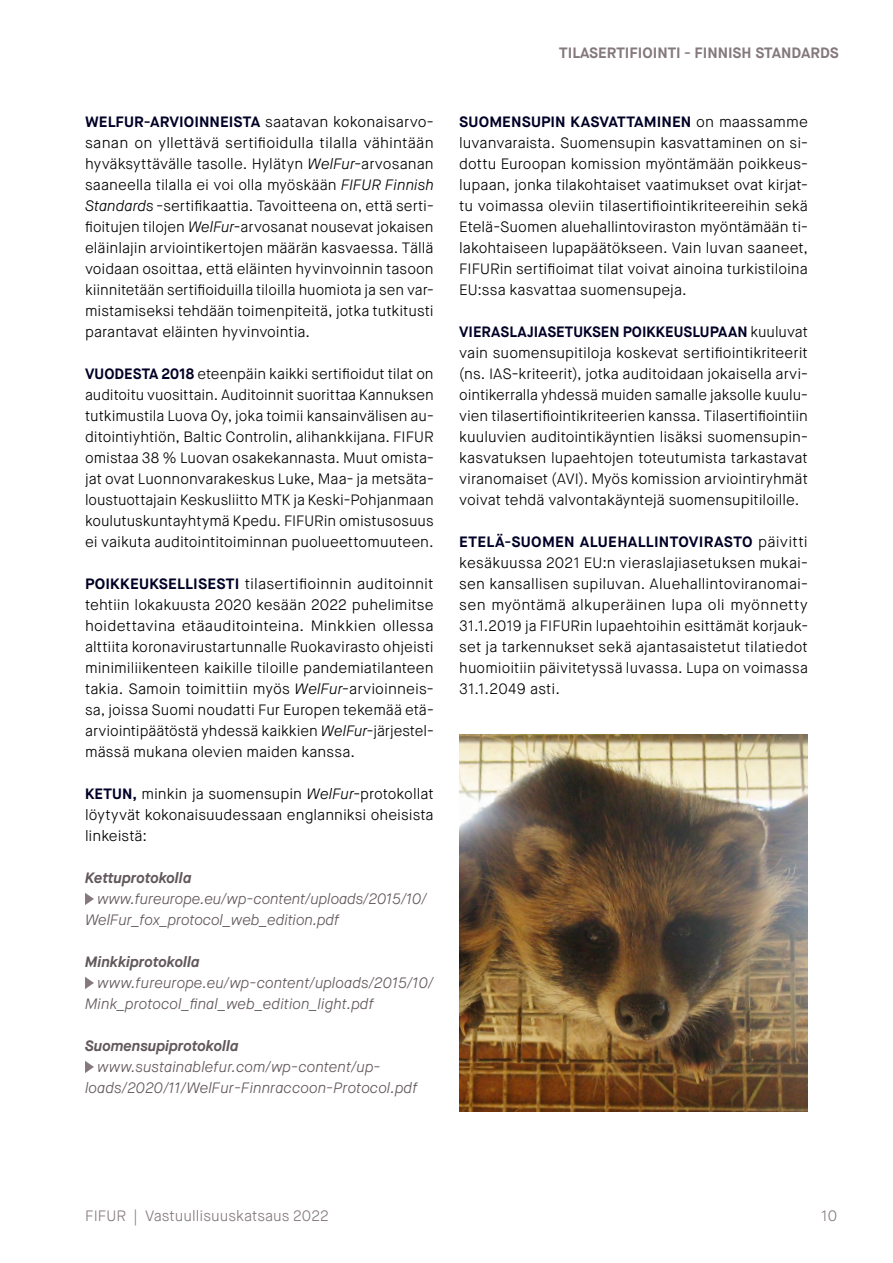
<style>
.page{position:relative;width:893px;height:1263px;background:#fff}
.page>*{position:absolute;margin:0;border:0;box-sizing:border-box;transform-origin:0 0}
.t1{font:300 15px/21px "Maison Neue";color:#000;text-align:justify}
.t2{font:italic 300 15px/21px "Maison Neue";color:#61575c}
.t3{font:italic 700 15px "Maison Neue";color:#61575c}
.t4{font:700 15px "Maison Neue";color:#84787d}
.t5{font:300 15px "Maison Neue";color:#84787d}
.s1{font-weight:700;color:#000027}
.s2{font-style:italic}
</style>
<div class="page">
<svg style="left:85px;top:893px;width:9px;height:12px"></svg>
<svg style="left:85px;top:977px;width:9px;height:12px"></svg>
<svg style="left:85px;top:1061px;width:9px;height:12px"></svg>
<img style="left:459px;top:734px;width:349px;height:377px">
<p class="t1" style="left:85px;top:111px;width:350px"><span class="s1">WELFUR-ARVIOINNEISTA</span> saatavan kokonaisarvo&shy;sanan on yllettävä sertifioidulla tilalla vähintään hyväksyttävälle tasolle. Hylätyn <span class="s2">WelFur</span>-arvosanan saaneella tilalla ei voi olla myöskään <span class="s2">FIFUR Finnish Standards</span> -sertifikaattia. Tavoitteena on, että serti&shy;fioitujen tilojen <span class="s2">WelFur</span>-arvosanat nousevat jokaisen eläinlajin arviointikertojen määrän kasvaessa. Tällä voidaan osoittaa, että eläinten hyvinvoinnin tasoon kiinnitetään sertifioiduilla tiloilla huomiota ja sen var&shy;mistamiseksi tehdään toimenpiteitä, jotka tutkitusti parantavat eläinten hyvinvointia.</p>
<p class="t1" style="left:85px;top:363px;width:350px"><span class="s1">VUODESTA 2018</span> eteenpäin kaikki sertifioidut tilat on auditoitu vuosittain. Auditoinnit suorittaa Kannuksen tutkimustila Luova Oy, joka toimii kansainvälisen au&shy;ditointiyhtiön, Baltic Controlin, alihankkijana. FIFUR omistaa 38 % Luovan osakekannasta. Muut omista&shy;jat ovat Luonnonvarakeskus Luke, Maa- ja metsäta&shy;loustuottajain Keskusliitto MTK ja Keski-Pohjanmaan koulutuskuntayhtymä Kpedu. FIFURin omistusosuus ei vaikuta auditointitoiminnan puolueettomuuteen.</p>
<p class="t1" style="left:85px;top:573px;width:350px;text-align:left"><span class="s1">POIKKEUKSELLISESTI</span> tilasertifioinnin auditoinnit tehtiin lokakuusta 2020 kesään 2022 puhelimitse hoidettavina etäauditointeina. Minkkien ollessa alttiita koronavirustartunnalle Ruokavirasto ohjeisti minimiliikenteen kaikille tiloille pandemiatilanteen takia. Samoin toimittiin myös <span class="s2">WelFur</span>-arvioinneis&shy;sa, joissa Suomi noudatti Fur Europen tekemää etä&shy;arviointipäätöstä yhdessä kaikkien <span class="s2">WelFur</span>-järjestel&shy;mässä mukana olevien maiden kanssa.</p>
<p class="t1" style="left:85px;top:783px;width:350px"><span class="s1">KETUN,</span> minkin ja suomensupin <span class="s2">WelFur</span>-protokollat löytyvät kokonaisuudessaan englanniksi oheisista linkeistä:</p>
<p class="t3" style="left:85px;top:868px;width:108px">Kettuprotokolla</p>
<p class="t2" style="left:85px;top:888px;width:343px;text-indent:12px">www.fureurope.eu/wp-content/uploads/2015/10/<br>WelFur_fox_protocol_web_edition.pdf</p>
<p class="t3" style="left:85px;top:952px;width:116px">Minkkiprotokolla</p>
<p class="t2" style="left:85px;top:972px;width:350px;text-indent:12px">www.fureurope.eu/wp-content/uploads/2015/10/<br>Mink_protocol_final_web_edition_light.pdf</p>
<p class="t3" style="left:85px;top:1036px;width:155px">Suomensupiprotokolla</p>
<p class="t2" style="left:85px;top:1056px;width:334px;text-indent:12px">www.sustainablefur.com/wp-content/up&shy;loads/2020/11/WelFur-Finnraccoon-Protocol.pdf</p>
<p class="t4" style="left:559px;top:44px;width:281px">TILASERTIFIOINTI - FINNISH STANDARDS</p>
<p class="t1" style="left:459px;top:111px;width:350px"><span class="s1">SUOMENSUPIN KASVATTAMINEN</span> on maassamme luvanvaraista. Suomensupin kasvattaminen on si&shy;dottu Euroopan komission myöntämään poikkeus&shy;lupaan, jonka tilakohtaiset vaatimukset ovat kirjat&shy;tu voimassa oleviin tilasertifiointikriteereihin sekä Etelä-Suomen aluehallintoviraston myöntämään ti&shy;lakohtaiseen lupapäätökseen. Vain luvan saaneet, FIFURin sertifioimat tilat voivat ainoina turkistiloina EU:ssa kasvattaa suomensupeja.</p>
<p class="t1" style="left:459px;top:321px;width:350px"><span class="s1">VIERASLAJIASETUKSEN POIKKEUSLUPAAN</span> kuuluvat vain suomensupitiloja koskevat sertifiointikriteerit (ns. IAS-kriteerit), jotka auditoidaan jokaisella arvi&shy;ointikerralla yhdessä muiden samalle jaksolle kuulu&shy;vien tilasertifiointikriteerien kanssa. Tilasertifiointiin kuuluvien auditointikäyntien lisäksi suomensupin&shy;kasvatuksen lupaehtojen toteutumista tarkastavat viranomaiset (AVI). Myös komission arviointiryhmät voivat tehdä valvontakäyntejä suomensupitiloille.</p>
<p class="t1" style="left:459px;top:531px;width:350px"><span class="s1">ETELÄ-SUOMEN ALUEHALLINTOVIRASTO</span> päivitti kesäkuussa 2021 EU:n vieraslajiasetuksen mukai&shy;sen kansallisen supiluvan. Aluehallintoviranomai&shy;sen myöntämä alkuperäinen lupa oli myönnetty 31.1.2019 ja FIFURin lupaehtoihin esittämät korjauk&shy;set ja tarkennukset sekä ajantasaistetut tilatiedot huomioitiin päivitetyssä luvassa. Lupa on voimassa 31.1.2049 asti.</p>
<p class="t5" style="left:85px;top:1206px;width:245px">FIFUR | Vastuullisuuskatsaus 2022</p>
<p class="t5" style="left:821px;top:1206px;width:18px">10</p>
</div>
